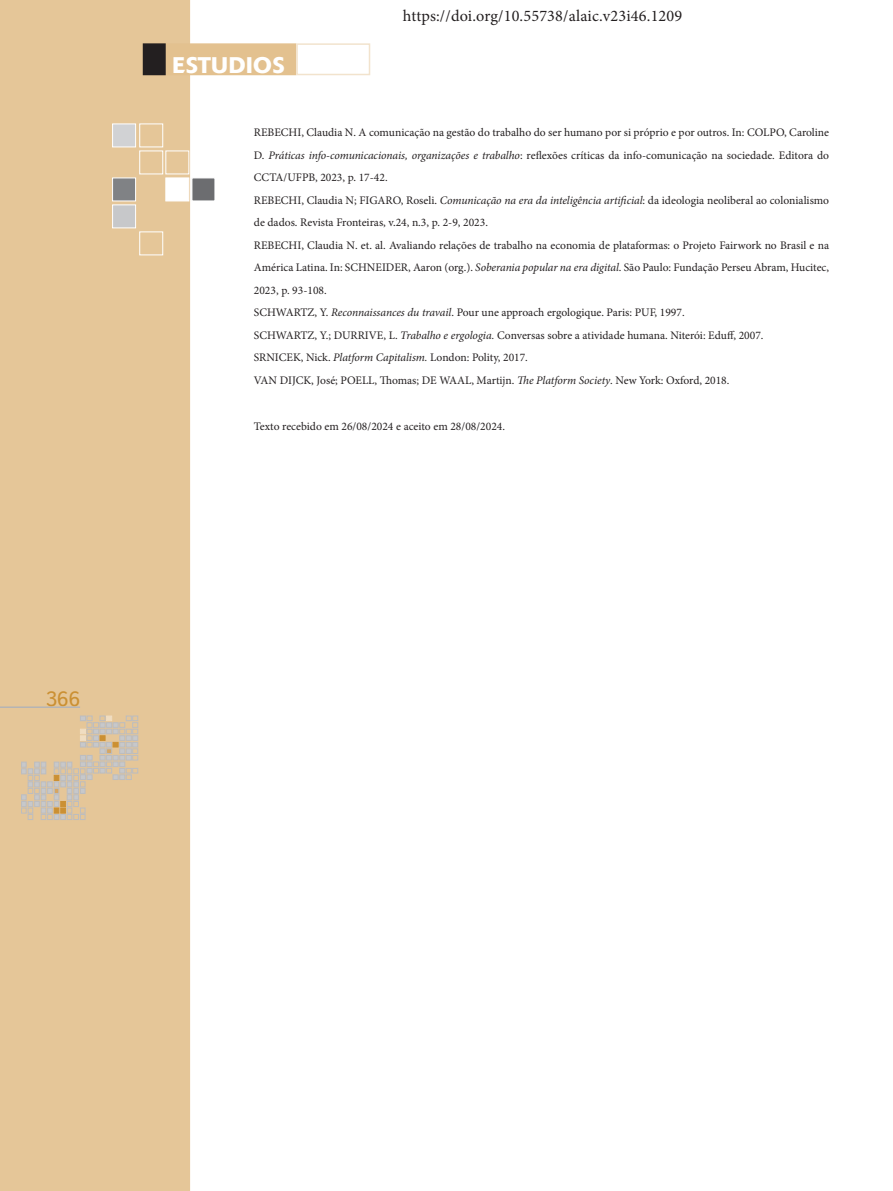
<style>
.page{position:relative;width:893px;height:1191px;background:#fff}
.page>*{position:absolute;margin:0;border:0;box-sizing:border-box;transform-origin:0 0}
.t1{font:500 22.5px "Delta";letter-spacing:.02em;color:#fff}
.t2{font:21px "Istok Web";color:#cb9033}
.t3{font:16.2px "Minion Pro";letter-spacing:.01em;color:#231f20}
.t4{font:11.55px/22.5px "Minion Pro";color:#231f20}
.s1{font-style:italic}
</style>
<div class="page">
<div style="left:0;top:0;width:190px;height:1191px;background:#e5c698"></div>
<div style="left:112px;top:178px;width:24px;height:23px;background:#808285;border:1px solid #fff"></div>
<div style="left:166px;top:178px;width:23px;height:23px;background:#fff"></div>
<div style="left:192px;top:178px;width:23px;height:23px;background:#6c6d70"></div>
<div style="left:140px;top:151px;width:23px;height:23px;border:1px solid #fff"></div>
<div style="left:166px;top:151px;width:23px;height:23px;border:1px solid #fff"></div>
<div style="left:112px;top:124px;width:24px;height:23px;background:#d1d2d4;border:1px solid #fff"></div>
<div style="left:140px;top:124px;width:23px;height:23px;border:1px solid #fff"></div>
<div style="left:140px;top:232px;width:23px;height:23px;border:1px solid #fff"></div>
<div style="left:112px;top:205px;width:24px;height:23px;background:#c7c8ca;border:1px solid #fff"></div>
<svg style="left:21px;top:716px;width:117px;height:103px;background:#d8c3a3"></svg>
<hr style="left:0;top:707px;width:80px;height:1px;background:#b2b3b7">
<div style="left:153px;top:43px;width:143px;height:32px;background:#e3c18f;border:2px solid #e3c18f"></div>
<div style="left:144px;top:44px;width:21px;height:30px;background:#231f20"></div>
<div style="left:143px;top:43px;width:23px;height:32px;border:2px solid #231f20"></div>
<div style="left:296px;top:43px;width:74px;height:32px;border:2px solid #f2e3cd"></div>
<h1 class="t1" style="left:173px;top:52px;width:114px">ESTUDIOS</h1>
<h3 class="t3" style="left:403px;top:5px;width:281px">https://doi.org/10.55738/alaic.v23i46.1209</h3>
<p class="t4" style="left:254px;top:121px;width:577px">REBECHI, Claudia N. A comunicação na gestão do trabalho do ser humano por si próprio e por outros. In: COLPO, Caroline D. <span class="s1">Práticas info-comunicacionais, organizações e trabalho</span>: reflexões críticas da info-comunicação na sociedade. Editora do CCTA/UFPB, 2023, p. 17-42.<br>REBECHI, Claudia N; FIGARO, Roseli. <span class="s1">Comunicação na era da inteligência artificial</span>: da ideologia neoliberal ao colonialismo de dados. Revista Fronteiras, v.24, n.3, p. 2-9, 2023.<br>REBECHI, Claudia N. et. al. Avaliando relações de trabalho na economia de plataformas: o Projeto Fairwork no Brasil e na América Latina. In: SCHNEIDER, Aaron (org.). <span class="s1">Soberania popular na era digital</span>. São Paulo: Fundação Perseu Abram, Hucitec, 2023, p. 93-108.<br>SCHWARTZ, Y. <span class="s1">Reconnaissances du travail</span>. Pour une approach ergologique. Paris: PUF, 1997.<br>SCHWARTZ, Y.; DURRIVE, L. <span class="s1">Trabalho e ergologia.</span> Conversas sobre a atividade humana. Niterói: Eduff, 2007.<br>SRNICEK, Nick. <span class="s1">Platform Capitalism.</span> London: Polity, 2017.<br>VAN DIJCK, José; POELL, Thomas; DE WAAL, Martijn. <span class="s1">The Platform Society</span>. New York: Oxford, 2018.</p>
<p class="t4" style="left:254px;top:415px;width:253px">Texto recebido em 26/08/2024 e aceito em 28/08/2024.</p>
<h2 class="t2" style="left:46px;top:685px;width:36px">366</h2>
</div>
